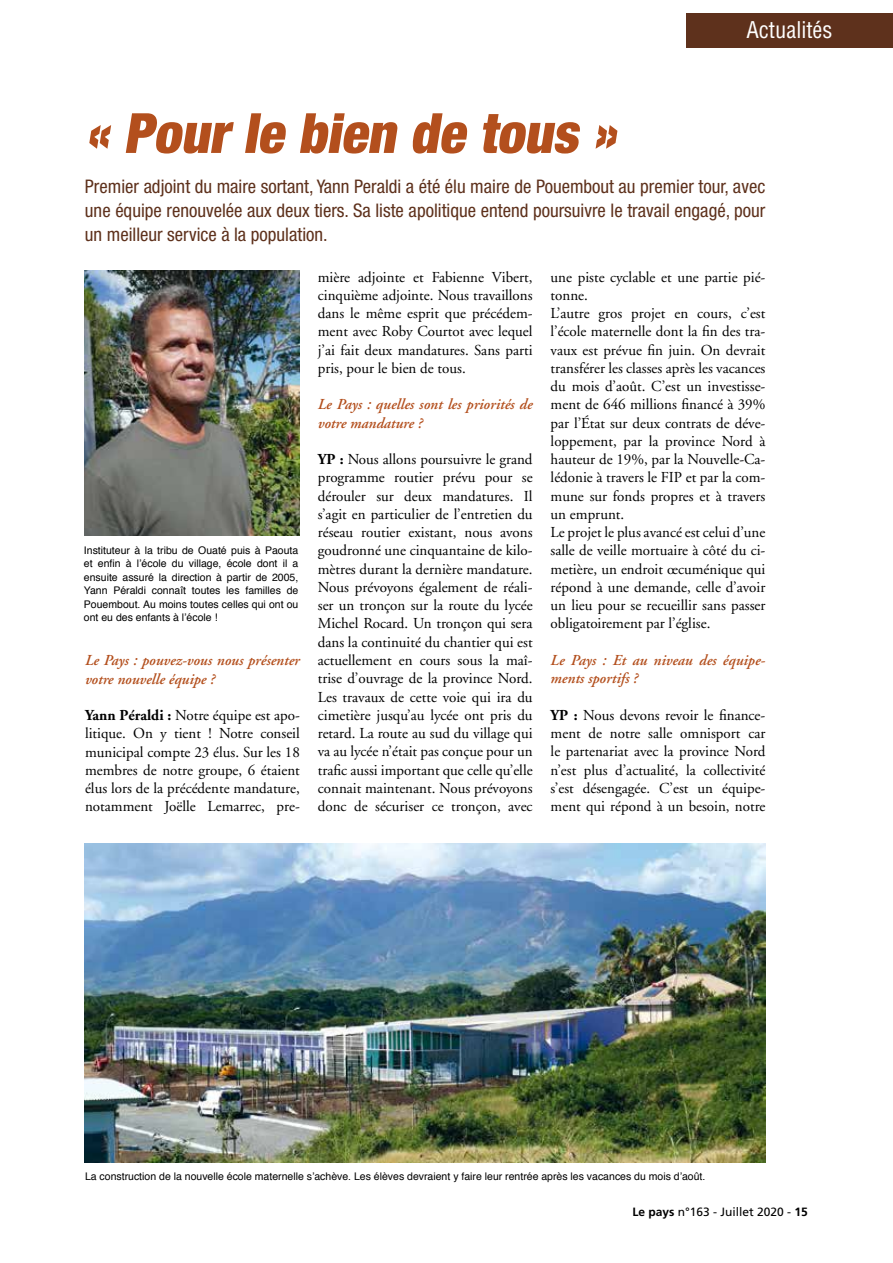
<style>
.page{position:relative;width:893px;height:1263px;background:#fff}
.page>*{position:absolute;margin:0;border:0;box-sizing:border-box;transform-origin:0 0}
.t1{font:italic 900 condensed 55.5px "Helvetica Neue";color:#b34f1d}
.t2{font:condensed 22.5px "Helvetica";color:#fff}
.t3{font:condensed 18.75px/24px "Helvetica Neue";color:#5e311c;text-align:justify}
.t4{font:15.15px/18.3px "Adobe Garamond";color:#000;text-align:justify}
.t5{font:italic 600 15.15px/18.3px "Adobe Garamond";color:#b34f1d}
.t6{font:12px "Frutiger";color:#000}
.t7{font:10.5px/13.5px "Helvetica";color:#000;text-align:justify}
.s1{font-weight:700}
</style>
<div class="page">
<div style="left:686px;top:13px;width:207px;height:34px;background:#5e311c"></div>
<img style="left:85px;top:271px;width:214px;height:265px">
<img style="left:85px;top:843px;width:680px;height:320px">
<h1 class="t1" style="left:85px;top:99px;width:544px">« Pour le bien de tous »</h1>
<h2 class="t2" style="left:746px;top:16px;width:88px">Actualités</h2>
<p class="t3" style="left:85px;top:174px;width:682px">Premier adjoint du maire sortant, Yann Peraldi a été élu maire de Pouembout au premier tour, avec une équipe renouvelée aux deux tiers. Sa liste apolitique entend poursuivre le travail engagé, pour un meilleur service à la population.</p>
<p class="t7" style="left:84px;top:544px;width:216px">Instituteur à la tribu de Ouaté puis à Paouta et enfin à l’école du village, école dont il a ensuite assuré la direction à partir de 2005, Yann Péraldi connaît toutes les familles de Pouembout. Au moins toutes celles qui ont ou ont eu des enfants à l’école !</p>
<p class="t5" style="left:85px;top:652px;width:216px">Le Pays : pouvez-vous nous présenter votre nouvelle équipe ?</p>
<p class="t4" style="left:85px;top:707px;width:216px"><span class="s1">Yann Péraldi :</span> Notre équipe est apo&shy;litique. On y tient ! Notre conseil municipal compte 23 élus. Sur les 18 membres de notre groupe, 6 étaient élus lors de la précédente mandature, notamment Joëlle Lemarrec, pre-</p>
<p class="t4" style="left:318px;top:268px;width:216px">mière adjointe et Fabienne Vibert, cinquième adjointe. Nous travaillons dans le même esprit que précédem&shy;ment avec Roby Courtot avec lequel j’ai fait deux mandatures. Sans parti pris, pour le bien de tous.</p>
<p class="t5" style="left:318px;top:396px;width:216px">Le Pays : quelles sont les priorités de votre mandature ?</p>
<p class="t4" style="left:318px;top:451px;width:216px"><span class="s1">YP :</span> Nous allons poursuivre le grand programme routier prévu pour se dérouler sur deux mandatures. Il s’agit en particulier de l’entretien du réseau routier existant, nous avons goudronné une cinquantaine de kilo&shy;mètres durant la dernière mandature.<br>Nous prévoyons également de réali&shy;ser un tronçon sur la route du lycée Michel Rocard. Un tronçon qui sera dans la continuité du chantier qui est actuellement en cours sous la maî&shy;trise d’ouvrage de la province Nord.<br>Les travaux de cette voie qui ira du cimetière jusqu’au lycée ont pris du retard. La route au sud du village qui va au lycée n’était pas conçue pour un trafic aussi important que celle qu’elle connait maintenant. Nous prévoyons donc de sécuriser ce tronçon, avec</p>
<p class="t4" style="left:551px;top:268px;width:216px;text-align:left">une piste cyclable et une partie pié&shy;tonne.<br>L’autre gros projet en cours, c’est l’école maternelle dont la fin des tra&shy;vaux est prévue fin juin. On devrait transférer les classes après les vacances du mois d’août. C’est un investisse&shy;ment de 646 millions financé à 39% par l’État sur deux contrats de déve&shy;loppement, par la province Nord à hauteur de 19%, par la Nouvelle-Ca&shy;lédonie à travers le FIP et par la com&shy;mune sur fonds propres et à travers un emprunt.<br>Le projet le plus avancé est celui d’une salle de veille mortuaire à côté du ci&shy;metière, un endroit œcuménique qui répond à une demande, celle d’avoir un lieu pour se recueillir sans passer obligatoirement par l’église.</p>
<p class="t5" style="left:551px;top:651px;width:216px">Le Pays : Et au niveau des équipe&shy;ments sportifs ?</p>
<p class="t4" style="left:551px;top:706px;width:216px"><span class="s1">YP :</span> Nous devons revoir le finance&shy;ment de notre salle omnisport car le partenariat avec la province Nord n’est plus d’actualité, la collectivité s’est désengagée. C’est un équipe&shy;ment qui répond à un besoin, notre</p>
<p class="t7" style="left:85px;top:1169px;width:622px">La construction de la nouvelle école maternelle s’achève. Les élèves devraient y faire leur rentrée après les vacances du mois d’août.</p>
<p class="t6" style="left:632px;top:1204px;width:177px"><span class="s1">Le pays</span> n°163 - Juillet 2020 - <span class="s1">15</span></p>
</div>
